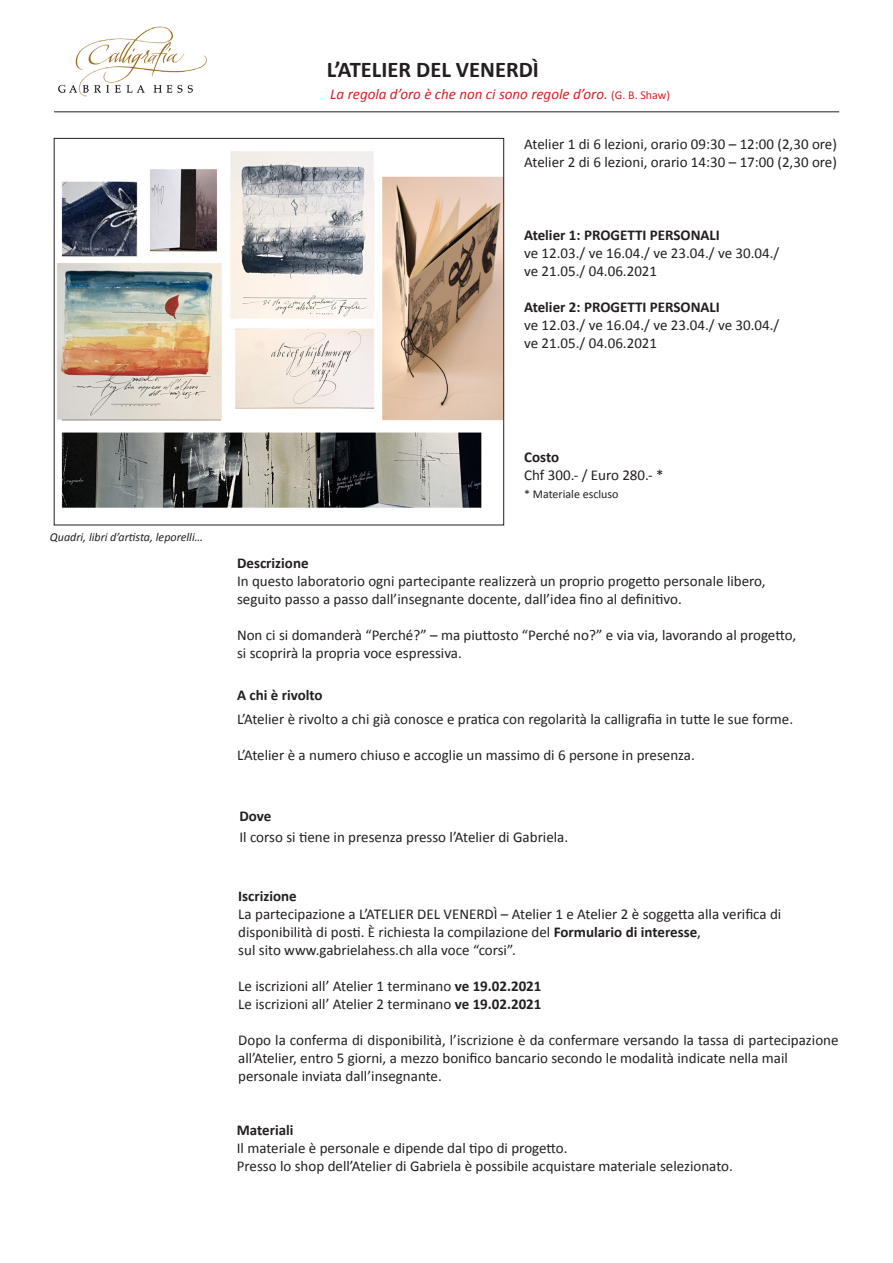
<style>
.page{position:relative;width:893px;height:1263px;background:#fff}
.page>*{position:absolute;margin:0;border:0;box-sizing:border-box;transform-origin:0 0}
.t1{font:700 22.5px "Calibri";color:#231f20}
.t2{font:15px/18px "Calibri";color:#231f20}
.t3{font:700 15px "Calibri";color:#231f20}
.t4{font:italic 15px "Calibri";color:#d1232a}
.t5{font:italic 12px "Calibri";color:#231f20}
.t6{font:12px "Calibri";color:#231f20}
.s1{font-style:normal;font-size:12px}
.s2{font-weight:700}
</style>
<div class="page">
<img style="left:58px;top:26px;width:149px;height:71px">
<hr style="left:54px;top:112px;width:785px;height:1px;background:#231f20">
<img style="left:57px;top:151px;width:445px;height:357px">
<p class="t1" style="left:327px;top:55px;width:213px">L’ATELIER DEL VENERDÌ</p>
<p class="t4" style="left:330px;top:84px;width:341px">La regola d’oro è che non ci sono regole d’oro. <span class="s1">(G. B. Shaw)</span></p>
<p class="t2" style="left:524px;top:136px;width:314px">Atelier 1 di 6 lezioni, orario 09:30 – 12:00 (2,30 ore)</p>
<p class="t2" style="left:524px;top:154px;width:314px">Atelier 2 di 6 lezioni, orario 14:30 – 17:00 (2,30 ore)</p>
<p class="t3" style="left:524px;top:225px;width:197px">Atelier 1: PROGETTI PERSONALI</p>
<p class="t2" style="left:524px;top:244px;width:257px">ve 12.03./ ve 16.04./ ve 23.04./ ve 30.04./</p>
<p class="t2" style="left:524px;top:262px;width:135px">ve 21.05./ 04.06.2021</p>
<p class="t3" style="left:524px;top:297px;width:197px">Atelier 2: PROGETTI PERSONALI</p>
<p class="t2" style="left:524px;top:316px;width:257px">ve 12.03./ ve 16.04./ ve 23.04./ ve 30.04./</p>
<p class="t2" style="left:524px;top:334px;width:135px">ve 21.05./ 04.06.2021</p>
<p class="t5" style="left:50px;top:529px;width:155px">Quadri, libri d’artista, leporelli…</p>
<p class="t3" style="left:524px;top:448px;width:36px">Costo</p>
<p class="t2" style="left:524px;top:466px;width:141px">Chf 300.- / Euro 280.- *</p>
<p class="t6" style="left:524px;top:487px;width:96px">* Materiale escluso</p>
<p class="t3" style="left:237px;top:553px;width:73px">Descrizione</p>
<p class="t2" style="left:237px;top:572px;width:530px">In questo laboratorio ogni partecipante realizzerà un proprio progetto personale libero,</p>
<p class="t2" style="left:237px;top:590px;width:446px">seguito passo a passo dall’insegnante docente, dall’idea fino al definitivo.</p>
<p class="t2" style="left:237px;top:626px;width:560px">Non ci si domanderà “Perché?” – ma piuttosto “Perché no?” e via via, lavorando al progetto,</p>
<p class="t2" style="left:237px;top:644px;width:226px">si scoprirà la propria voce espressiva.</p>
<p class="t3" style="left:237px;top:686px;width:87px">A chi è rivolto</p>
<p class="t2" style="left:237px;top:710px;width:558px">L’Atelier è rivolto a chi già conosce e pratica con regolarità la calligrafia in tutte le sue forme.</p>
<p class="t2" style="left:237px;top:746px;width:459px">L’Atelier è a numero chiuso e accoglie un massimo di 6 persone in presenza.</p>
<p class="t3" style="left:239px;top:806px;width:33px">Dove</p>
<p class="t2" style="left:239px;top:828px;width:330px">Il corso si tiene in presenza presso l’Atelier di Gabriela.</p>
<p class="t3" style="left:238px;top:886px;width:60px">Iscrizione</p>
<p class="t2" style="left:238px;top:905px;width:545px">La partecipazione a L’ATELIER DEL VENERDÌ – Atelier 1 e Atelier 2 è soggetta alla verifica di</p>
<p class="t2" style="left:238px;top:923px;width:464px">disponibilità di posti. È richiesta la compilazione del <span class="s2">Formulario di interesse</span>,</p>
<p class="t2" style="left:238px;top:941px;width:279px">sul sito www.gabrielahess.ch alla voce “corsi”.</p>
<p class="t2" style="left:238px;top:977px;width:305px">Le iscrizioni all’ Atelier 1 terminano <span class="s2">ve 19.02.2021</span></p>
<p class="t2" style="left:238px;top:995px;width:305px">Le iscrizioni all’ Atelier 2 terminano <span class="s2">ve 19.02.2021</span></p>
<p class="t2" style="left:238px;top:1031px;width:602px">Dopo la conferma di disponibilità, l’iscrizione è da confermare versando la tassa di partecipazione all’Atelier, entro 5 giorni, a mezzo bonifico bancario secondo le modalità indicate nella mail</p>
<p class="t2" style="left:238px;top:1067px;width:205px">personale inviata dall’insegnante.</p>
<p class="t3" style="left:237px;top:1120px;width:58px">Materiali</p>
<p class="t2" style="left:237px;top:1139px;width:332px">Il materiale è personale e dipende dal tipo di progetto.</p>
<p class="t2" style="left:237px;top:1157px;width:498px">Presso lo shop dell’Atelier di Gabriela è possibile acquistare materiale selezionato.</p>
</div>
